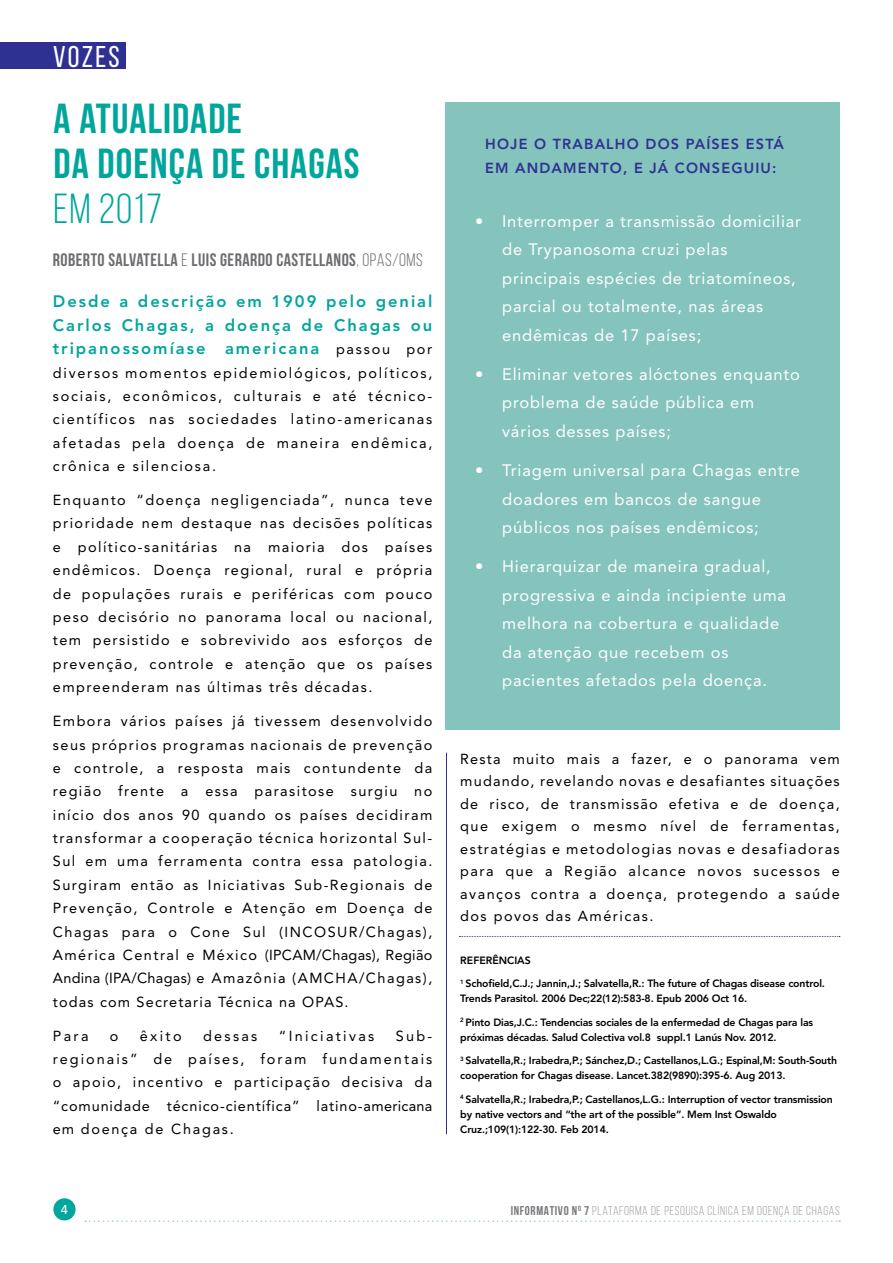
<style>
.page{position:relative;width:893px;height:1263px;background:#fff}
.page>*{position:absolute;margin:0;border:0;box-sizing:border-box;transform-origin:0 0}
.t1{font:700 42px/45px "Bebas Neue";letter-spacing:.025em;color:#00a69b}
.t2{font:42px "Bebas Neue";letter-spacing:.025em;color:#00a69b}
.t3{font:30px "Bebas Neue";letter-spacing:.075em;color:#fff}
.t4{font:700 18px "Bebas Neue";letter-spacing:.025em;color:#6d6e71}
.t5{font:16.5px/28.5px "Avenir LT Std";letter-spacing:.05em;color:#fff}
.t6{font:800 16.5px/23.4px "Avenir LT Std";letter-spacing:.12em;color:#00a69b;text-align:justify}
.t7{font:14.4px/23.4px "Avenir LT Std";letter-spacing:.1em;color:#000;text-align:justify}
.t8{font:800 14.4px/24px "Avenir LT Std";letter-spacing:.08em;color:#2e3192}
.t9{font:14.4px "Avenir LT Std";letter-spacing:.16em;color:#000}
.t10{font:500 12.9px "Avenir LT Std";color:#fff}
.t11{font:12.75px "Bebas Neue";letter-spacing:.05em;color:#9d9fa2}
.t12{font:800 10.5px/15px "Avenir LT Std";letter-spacing:-.015em;color:#000}
.s1{font-weight:400}
.s2{font-weight:400;font-size:14.4px;color:#000}
.s3{font-weight:700;color:#77787b}
</style>
<div class="page">
<div style="left:53px;top:1198px;width:23px;height:22px;background:#00a69b;border-radius:50%"></div>
<svg style="left:85px;top:1220px;width:755px;height:2px"></svg>
<hr style="left:446px;top:753px;width:1px;height:381px;background:#2e3192">
<div style="left:0;top:43px;width:125px;height:26px;background:#2e3192"></div>
<svg style="left:459px;top:936px;width:381px;height:1px"></svg>
<div style="left:446px;top:102px;width:394px;height:627px;background:#85c3bd"></div>
<h2 class="t3" style="left:53px;top:40px;width:68px">VOZES</h2>
<h1 class="t1" style="left:54px;top:95px;width:308px">A ATUALIDADE<br>DA DOENÇA DE CHAGAS</h1>
<h1 class="t2" style="left:54px;top:186px;width:110px">EM 2017</h1>
<p class="t4" style="left:53px;top:250px;width:371px">ROBERTO SALVATELLA <span class="s1">E</span> LUIS GERARDO CASTELLANOS<span class="s1">, OPAS/OMS</span></p>
<p class="t6" style="left:53px;top:290px;width:381px">Desde a descrição em 1909 pelo genial Carlos Chagas, a doença de Chagas ou tripanossomíase americana <span class="s2">passou por</span></p>
<p class="t7" style="left:53px;top:361px;width:381px">diversos momentos epidemiológicos, políticos, sociais, econômicos, culturais e até técnico&shy;científicos nas sociedades latino-americanas afetadas pela doença de maneira endêmica, crônica e silenciosa.</p>
<p class="t7" style="left:53px;top:488px;width:381px">Enquanto “doença negligenciada”, nunca teve prioridade nem destaque nas decisões políticas e político-sanitárias na maioria dos países endêmicos. Doença regional, rural e própria de populações rurais e periféricas com pouco peso decisório no panorama local ou nacional, tem persistido e sobrevivido aos esforços de prevenção, controle e atenção que os países empreenderam nas últimas três décadas.</p>
<p class="t7" style="left:53px;top:709px;width:381px">Embora vários países já tivessem desenvolvido seus próprios programas nacionais de prevenção e controle, a resposta mais contundente da região frente a essa parasitose surgiu no início dos anos 90 quando os países decidiram transformar a cooperação técnica horizontal Sul-Sul em uma ferramenta contra essa patologia.<br>Surgiram então as Iniciativas Sub-Regionais de Prevenção, Controle e Atenção em Doença de Chagas para o Cone Sul (INCOSUR/Chagas), América Central e México (IPCAM/Chagas), Região Andina (IPA/Chagas) e Amazônia (AMCHA/Chagas), todas com Secretaria Técnica na OPAS.</p>
<p class="t7" style="left:53px;top:1024px;width:37px">Para</p>
<p class="t7" style="left:110px;top:1024px;width:10px">o</p>
<p class="t7" style="left:140px;top:1024px;width:43px">êxito</p>
<p class="t7" style="left:203px;top:1024px;width:56px">dessas</p>
<p class="t9" style="left:279px;top:1027px;width:97px">“Iniciativas</p>
<p class="t7" style="left:53px;top:1024px;width:381px;text-indent:343px">Sub&shy;regionais” de países, foram fundamentais o apoio, incentivo e participação decisiva da “comunidade técnico-científica” latino-americana em doença de Chagas.</p>
<p class="t8" style="left:485px;top:132px;width:300px">Hoje o trabalh o dos países está em anda</p>
<p class="t8" style="left:563px;top:156px;width:215px">mento, e já conseguiu:</p>
<p class="t5" style="left:502px;top:207px;width:300px;text-indent:-27px">• Interromper a transmissão domiciliar de Trypanosoma cruzi pelas principais espécies de triatomíneos, parcial ou totalmente, nas áreas endêmicas de 17 países;</p>
<p class="t5" style="left:502px;top:360px;width:299px;text-indent:-27px">• Eliminar vetores alóctones enquanto problema de saúde pública em vários desses países;</p>
<p class="t5" style="left:502px;top:456px;width:299px;text-indent:-27px">• Triagem universal para Chagas entre doadores em bancos de sangue públicos nos países endêmicos;</p>
<p class="t5" style="left:502px;top:552px;width:285px;text-indent:-27px">• Hierarquizar de maneira gradual, progressiva e ainda incipiente uma melhora na cobertura e qualidade da atenção que recebem os pacientes afetados pela doença.</p>
<p class="t7" style="left:460px;top:747px;width:381px;line-height:22.5px">Resta muito mais a fazer, e o panorama vem mudando, revelando novas e desafiantes situações de risco, de transmissão efetiva e de doença, que exigem o mesmo nível de ferramentas, estratégias e metodologias novas e desafiadoras para que a Região alcance novos sucessos e avanços contra a doença, protegendo a saúde dos povos das Américas.</p>
<p class="t12" style="left:460px;top:952px;width:72px">ReferÊncias</p>
<p class="t12" style="left:460px;top:976px;width:366px"><sup>1</sup> Schofield,C.J.; Jannin,J.; Salvatella,R.: The future of Chagas disease control.<br>Trends Parasitol. 2006 Dec;22(12):583-8. Epub 2006 Oct 16.</p>
<p class="t12" style="left:460px;top:1014px;width:354px"><sup>2</sup> Pinto Dias,J.C.: Tendencias sociales de la enfermedad de Chagas para las próximas décadas. Salud Colectiva vol.8 suppl.1 Lanús Nov. 2012.</p>
<p class="t12" style="left:460px;top:1053px;width:378px"><sup>3</sup> Salvatella,R.; Irabedra,P.; Sánchez,D.; Castellanos,L.G.; Espinal,M : South-South cooperation for Chagas disease. Lancet.382(9890):395-6. Aug 2013.</p>
<p class="t12" style="left:460px;top:1091px;width:374px"><sup>4</sup> Salvatella,R.; Irabedra,P.; Castellanos,L.G.: Interruption of vector transmission by native vectors and “the art of the possible”. M em Inst Oswaldo<br>Cruz.;109(1):122-30. Feb 2014.</p>
<p class="t10" style="left:61px;top:1202px;width:9px">4</p>
<p class="t11" style="left:511px;top:1204px;width:331px"><span class="s3">INFORMATIVO N</span><sup>O</sup> <span class="s3">7</span> PLATAFORMA DE PESQUISA CLÍNICA EM DOENÇA DE CHAGAS</p>
</div>
